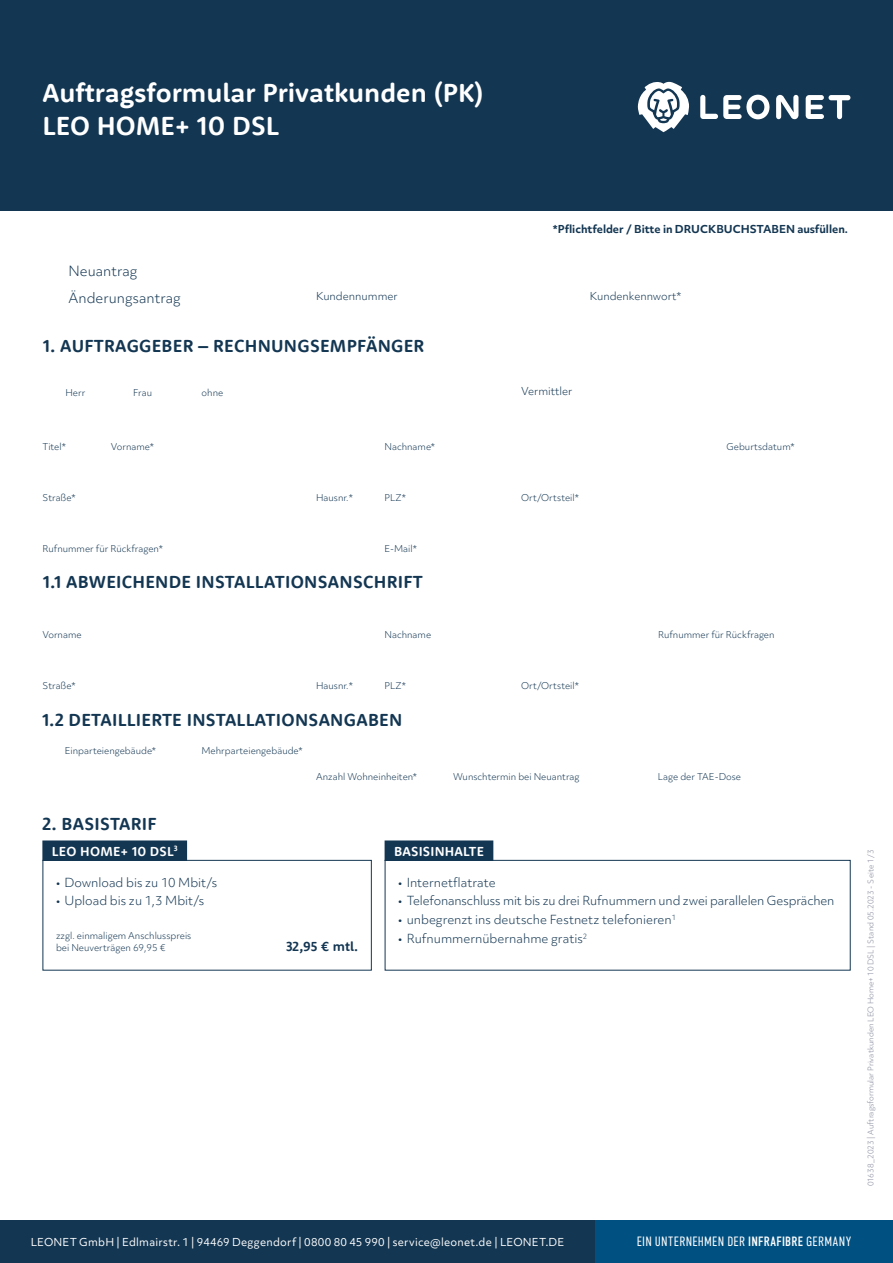
<style>
.page{position:relative;width:893px;height:1263px;background:#fff}
.page>*{position:absolute;margin:0;border:0;box-sizing:border-box;transform-origin:0 0}
.t1{font:700 27px/32.4px "Rooney Sans";color:#fff}
.t2{font:700 18px "Rooney Sans";letter-spacing:.015em;color:#133652}
.t3{font:300 13.5px "DIN Condensed";letter-spacing:.025em;color:#fff}
.t4{font:700 13.5px "Rooney Sans";letter-spacing:.015em;color:#fff}
.t5{font:300 13.5px/27.9px "Objektiv Mk 3";color:#133652}
.t6{font:700 13.5px "Rooney Sans";color:#133652}
.t7{font:300 12px "Objektiv Mk 3";color:#133652}
.t8{font:10.5px "Objektiv Mk 3";letter-spacing:.02em;color:#fff}
.t9{font:700 10.5px "Objektiv Mk 3";color:#133652}
.t10{font:300 10.5px "Objektiv Mk 3";color:#133652}
.t11{font:300 9px/12px "Objektiv Mk 3";color:#133652}
.t12{font:300 7.5px "Objektiv Mk 3";color:#84879a}
.s1{font-weight:400}
</style>
<div class="page">
<div style="left:0;top:1220px;width:595px;height:43px;background:#133652"></div>
<div style="left:595px;top:1220px;width:298px;height:43px;background:#005081"></div>
<div style="left:0;top:0;width:893px;height:210px;background:#133652"></div>
<svg style="left:638px;top:81px;width:51px;height:51px"></svg>
<svg style="left:700px;top:95px;width:70px;height:24px"></svg>
<svg style="left:776px;top:95px;width:22px;height:24px"></svg>
<svg style="left:806px;top:95px;width:44px;height:24px"></svg>
<div style="left:385px;top:841px;width:108px;height:19px;background:#133652"></div>
<div style="left:385px;top:860px;width:466px;height:110px;border:1px solid #133652"></div>
<div style="left:43px;top:860px;width:329px;height:110px;border:1px solid #133652"></div>
<div style="left:43px;top:841px;width:144px;height:19px;background:#133652"></div>
<div style="left:43px;top:841px;width:144px;height:20px;border:1px solid #133652"></div>
<h1 class="t1" style="left:43px;top:76px;width:442px">Auftragsformular Privatkunden (PK)<br>LEO HOME+ 10 DSL</h1>
<h3 class="t5" style="left:69px;top:256px;width:114px">Neuantrag<br>Änderungsantrag</h3>
<p class="t10" style="left:316px;top:289px;width:83px">Kundennummer</p>
<p class="t9" style="left:553px;top:221px;width:297px">*Pflichtfelder / Bitte in DRUCKBUCHSTABEN ausfüllen.</p>
<p class="t10" style="left:590px;top:289px;width:93px">Kundenkennwort*</p>
<h2 class="t2" style="left:43px;top:334px;width:382px">1. AUFTRAGGEBER – RECHNUNGSEMPFÄNGER</h2>
<p class="t11" style="left:65px;top:387px;width:21px">Herr</p>
<p class="t10" style="left:521px;top:384px;width:53px">Vermittler</p>
<p class="t11" style="left:133px;top:386px;width:20px">Frau</p>
<p class="t11" style="left:202px;top:387px;width:23px">ohne</p>
<p class="t11" style="left:43px;top:441px;width:25px">Titel*</p>
<p class="t11" style="left:111px;top:441px;width:44px">Vorname*</p>
<p class="t11" style="left:384px;top:441px;width:52px">Nachname*</p>
<p class="t11" style="left:726px;top:441px;width:70px">Geburtsdatum*</p>
<p class="t11" style="left:43px;top:492px;width:35px">Straße*</p>
<p class="t11" style="left:316px;top:492px;width:38px">Hausnr.*</p>
<p class="t11" style="left:384px;top:492px;width:23px">PLZ*</p>
<p class="t11" style="left:521px;top:492px;width:59px">Ort/Ortsteil*</p>
<p class="t11" style="left:43px;top:543px;width:122px">Rufnummer für Rückfragen*</p>
<p class="t11" style="left:384px;top:543px;width:34px">E-Mail*</p>
<h2 class="t2" style="left:43px;top:570px;width:381px">1.1 ABWEICHENDE INSTALLATIONSANSCHRIFT</h2>
<p class="t11" style="left:43px;top:629px;width:41px">Vorname</p>
<p class="t11" style="left:384px;top:629px;width:48px">Nachname</p>
<p class="t11" style="left:658px;top:629px;width:118px">Rufnummer für Rückfragen</p>
<p class="t11" style="left:43px;top:680px;width:35px">Straße*</p>
<p class="t11" style="left:316px;top:680px;width:38px">Hausnr.*</p>
<p class="t11" style="left:384px;top:680px;width:23px">PLZ*</p>
<p class="t11" style="left:521px;top:680px;width:59px">Ort/Ortsteil*</p>
<h2 class="t2" style="left:43px;top:708px;width:361px">1.2 DETAILLIERTE INSTALLATIONSANGABEN</h2>
<p class="t11" style="left:65px;top:745px;width:93px">Einparteiengebäude*</p>
<p class="t11" style="left:202px;top:745px;width:103px">Mehrparteiengebäude*</p>
<p class="t11" style="left:316px;top:770px;width:103px">Anzahl Wohneinheiten*</p>
<p class="t11" style="left:453px;top:770px;width:128px">Wunschtermin bei Neuantrag</p>
<h2 class="t2" style="left:43px;top:812px;width:115px">2. BASISTARIF</h2>
<p class="t11" style="left:658px;top:770px;width:85px">Lage der TAE-Dose</p>
<h3 class="t4" style="left:52px;top:842px;width:127px">LEO HOME+ 10 DSL<sup>3</sup></h3>
<p class="t12" style="left:866px;top:1186px;width:338px;rotate:-90deg">01638_2023 | Auftragsformular Privatkunden LEO Home+ 10 DSL | Stand 05.2023 - Seite 1/3</p>
<h3 class="t4" style="left:394px;top:842px;width:91px">BASISINHALTE</h3>
<h3 class="t7" style="left:398px;top:874px;width:99px">• Internetflatrate</h3>
<h3 class="t7" style="left:398px;top:893px;width:438px">• Telefonanschluss mit bis zu drei Rufnummern und zwei parallelen Gesprächen</h3>
<h3 class="t7" style="left:398px;top:911px;width:279px">• unbegrenzt ins deutsche Festnetz telefonieren<sup>1</sup></h3>
<h3 class="t7" style="left:398px;top:930px;width:190px">• Rufnummernübernahme gratis<sup>2</sup></h3>
<h3 class="t7" style="left:56px;top:874px;width:163px">• Download bis zu 10 Mbit/s</h3>
<h3 class="t7" style="left:56px;top:893px;width:150px">• Upload bis zu 1,3 Mbit/s</h3>
<p class="t11" style="left:56px;top:929px;width:137px">zzgl. einmaligem Anschlusspreis bei Neuverträgen 69,95 €</p>
<h3 class="t6" style="left:286px;top:937px;width:74px">32,95 € mtl.</h3>
<p class="t8" style="left:31px;top:1235px;width:535px">LEONET GmbH | Edlmairstr. 1 | 94469 Deggendorf | 0800 80 45 990 | service@leonet.de | LEONET.DE</p>
<h3 class="t3" style="left:637px;top:1234px;width:216px">EIN UNTERNEHMEN DER <span class="s1">INFRAFIBRE</span> GERMANY</h3>
</div>
